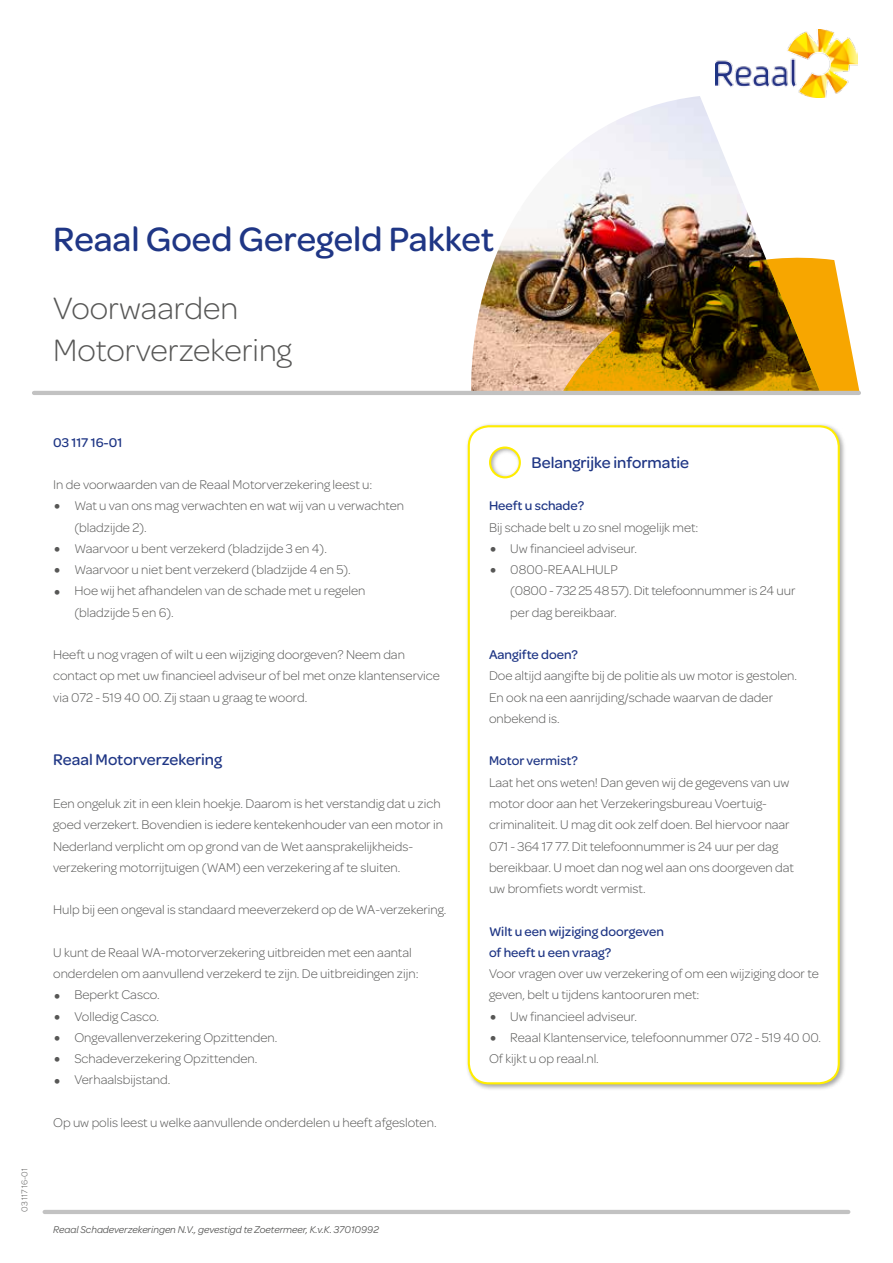
<style>
.page{position:relative;width:893px;height:1263px;background:#fff}
.page>*{position:absolute;margin:0;border:0;box-sizing:border-box;transform-origin:0 0}
.t1{font:500 36px "Omnes";color:#1f3685}
.t2{font:300 33px/42.5px "Omnes";color:#575756}
.t3{font:500 16.5px "Omnes";color:#1f3685}
.t4{font:300 13.5px/21.3px "Omnes";color:#575756}
.t5{font:500 13.5px/21.3px "Omnes";color:#1f3685}
.t6{font:italic 10.5px "Omnes";color:#575756}
.t7{font:300 9px "Omnes";color:#575756}
.s1{font-size:27px}
</style>
<div class="page">
<svg style="left:393px;top:29px;width:468px;height:364px"></svg>
<img style="left:562px;top:258px;width:298px;height:134px">
<hr style="left:34px;top:391px;width:825px;height:4px;background:#c2c2c2">
<img style="left:716px;top:30px;width:141px;height:67px">
<hr style="left:45px;top:1210px;width:803px;height:4px;background:#c2c2c2">
<div style="left:465px;top:423px;width:381px;height:668px;background:#000;opacity:.35"></div>
<svg style="left:467px;top:424px;width:374px;height:661px"></svg>
<h1 class="t1" style="left:53px;top:215px;width:443px">Reaal Goed Geregeld Pakket</h1>
<h2 class="t2" style="left:53px;top:286px;width:240px">Voorwaarden<br>Motorverzekering</h2>
<p class="t7" style="left:19px;top:1212px;width:46px;rotate:-90deg">03 117 16-01</p>
<p class="t5" style="left:53px;top:431px;width:71px">03 117 16-01</p>
<p class="t4" style="left:53px;top:474px;width:321px">In de voorwaarden van de Reaal Motorverzekering leest u:</p>
<p class="t4" style="left:74px;top:495px;width:331px;text-indent:-21px"><span class="s1">•</span> Wat u van ons mag verwachten en wat wij van u verwachten (bladzijde 2).</p>
<p class="t4" style="left:53px;top:537px;width:275px"><span class="s1">•</span> Waarvoor u bent verzekerd (bladzijde 3 en 4).</p>
<p class="t4" style="left:53px;top:559px;width:299px"><span class="s1">•</span> Waarvoor u niet bent verzekerd (bladzijde 4 en 5).</p>
<p class="t4" style="left:74px;top:580px;width:293px;text-indent:-21px"><span class="s1">•</span> Hoe wij het afhandelen van de schade met u regelen (bladzijde 5 en 6).</p>
<p class="t4" style="left:53px;top:644px;width:388px">Heeft u nog vragen of wilt u een wijziging doorgeven? Neem dan contact op met uw financieel adviseur of bel met onze klantenservice via 072 - 519 40 00. Zij staan u graag te woord.</p>
<p class="t3" style="left:53px;top:748px;width:171px">Reaal Motorverzekering</p>
<p class="t4" style="left:53px;top:792px;width:391px">Een ongeluk zit in een klein hoekje. Daarom is het verstandig dat u zich goed verzekert. Bovendien is iedere kentekenhouder van een motor in Nederland verplicht om op grond van de Wet aansprakelijkheids&shy;verzekering motorrijtuigen (WAM) een verzekering af te sluiten.</p>
<p class="t4" style="left:53px;top:899px;width:395px">Hulp bij een ongeval is standaard meeverzekerd op de WA-verzekering.</p>
<p class="t4" style="left:53px;top:941px;width:367px">U kunt de Reaal WA-motorverzekering uitbreiden met een aantal onderdelen om aanvullend verzekerd te zijn. De uitbreidingen zijn:</p>
<p class="t4" style="left:53px;top:984px;width:108px"><span class="s1">•</span> Beperkt Casco.</p>
<p class="t4" style="left:53px;top:1005px;width:107px"><span class="s1">•</span> Volledig Casco.</p>
<p class="t4" style="left:53px;top:1026px;width:226px"><span class="s1">•</span> Ongevallenverzekering Opzittenden.</p>
<p class="t4" style="left:53px;top:1048px;width:206px"><span class="s1">•</span> Schadeverzekering Opzittenden.</p>
<p class="t4" style="left:53px;top:1069px;width:119px"><span class="s1">•</span> Verhaalsbijstand.</p>
<p class="t4" style="left:53px;top:1111px;width:385px">Op uw polis leest u welke aanvullende onderdelen u heeft afgesloten.</p>
<p class="t6" style="left:53px;top:1223px;width:327px">Reaal Schadeverzekeringen N.V., gevestigd te Zoetermeer, K.v.K. 37010992</p>
<p class="t3" style="left:531px;top:451px;width:159px">Belangrijke informatie</p>
<p class="t5" style="left:489px;top:494px;width:97px">Heeft u schade?</p>
<p class="t4" style="left:489px;top:516px;width:211px">Bij schade belt u zo snel mogelijk met:</p>
<p class="t4" style="left:489px;top:537px;width:150px"><span class="s1">•</span> Uw financieel adviseur.</p>
<p class="t4" style="left:510px;top:559px;width:287px;text-indent:-21px"><span class="s1">•</span> 0800-REAALHULP<br>(0800 - 732 25 48 57). Dit telefoonnummer is 24 uur per dag bereikbaar.</p>
<p class="t5" style="left:489px;top:643px;width:90px">Aangifte doen?</p>
<p class="t4" style="left:489px;top:665px;width:310px">Doe altijd aangifte bij de politie als uw motor is gestolen.<br>En ook na een aanrijding/schade waarvan de dader onbekend is.</p>
<p class="t5" style="left:489px;top:749px;width:91px">Motor vermist?</p>
<p class="t4" style="left:489px;top:771px;width:306px">Laat het ons weten! Dan geven wij de gegevens van uw motor door aan het Verzekeringsbureau Voertuig&shy;criminaliteit. U mag dit ook zelf doen. Bel hiervoor naar 071 - 364 17 77. Dit telefoonnummer is 24 uur per dag bereikbaar. U moet dan nog wel aan ons doorgeven dat uw bromfiets wordt vermist.</p>
<p class="t5" style="left:489px;top:920px;width:176px">Wilt u een wijziging doorgeven of heeft u een vraag?</p>
<p class="t4" style="left:489px;top:963px;width:331px">Voor vragen over uw verzekering of om een wijziging door te geven, belt u tijdens kantooruren met:</p>
<p class="t4" style="left:489px;top:1005px;width:150px"><span class="s1">•</span> Uw financieel adviseur.</p>
<p class="t4" style="left:489px;top:1026px;width:333px"><span class="s1">•</span> Reaal Klantenservice, telefoonnummer 072 - 519 40 00.<br>Of kijkt u op reaal.nl.</p>
</div>
